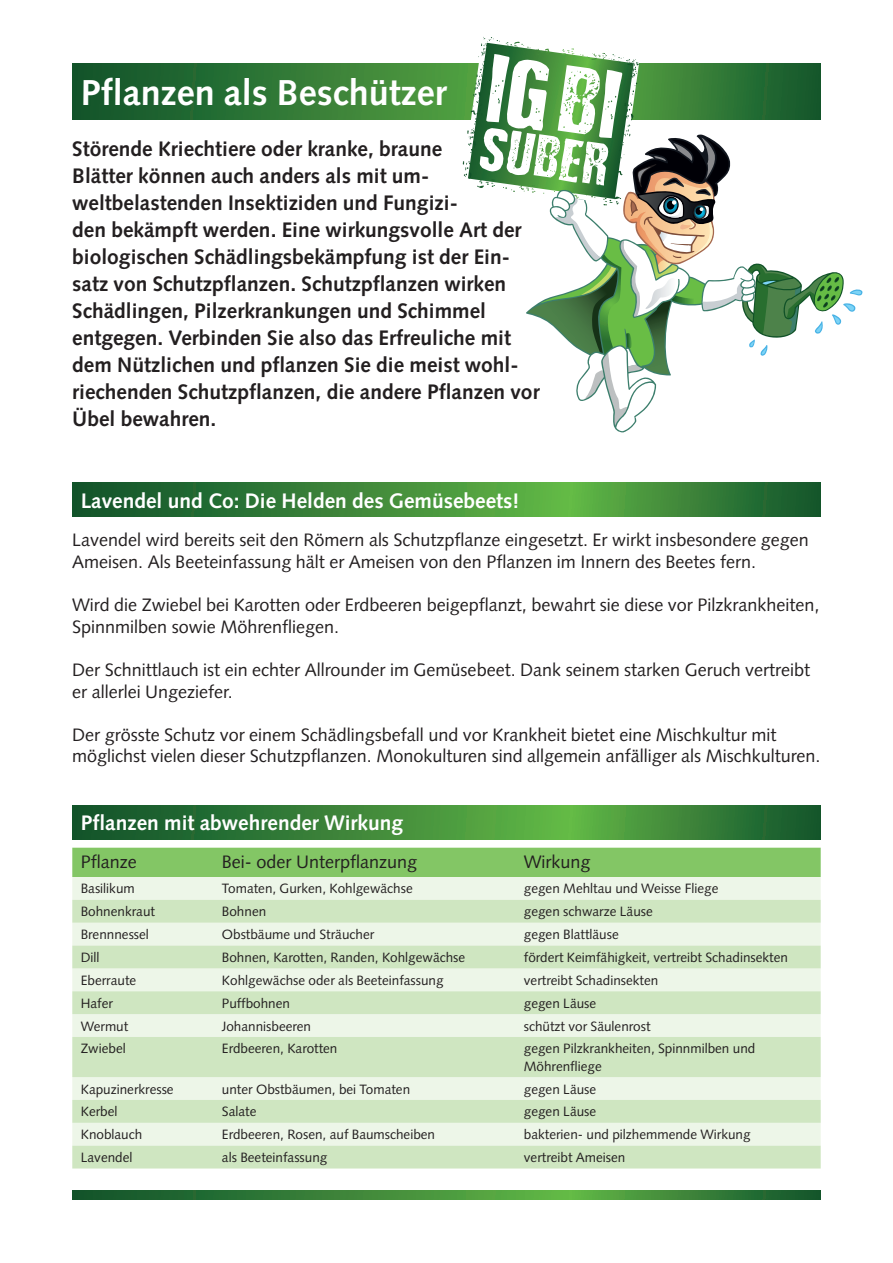
<style>
.page{position:relative;width:893px;height:1263px;background:#fff}
.page>*{position:absolute;margin:0;border:0;box-sizing:border-box;transform-origin:0 0}
.t1{font:78.75px "Depressionist 3 Revisited";color:#fff}
.t2{font:49.35px "Depressionist 3 Revisited";color:#fff}
.t3{font:700 36px "Syntax";color:#fff}
.t4{font:700 21px/27px "Syntax";color:#231f20}
.t5{font:700 21px "Syntax";color:#fff}
.t6{font:18px/21.6px "Syntax";color:#231f20}
.t7{font:13.5px/17.2px "Syntax";color:#231f20}
</style>
<div class="page">
<svg style="left:72px;top:64px;width:390px;height:55px;background:#2f7635"></svg>
<svg style="left:72px;top:483px;width:749px;height:34px;background:#398338"></svg>
<svg style="left:72px;top:805px;width:749px;height:34px;background:#398338"></svg>
<div style="left:72px;top:848px;width:749px;height:29px;background:#83c665"></div>
<div style="left:72px;top:877px;width:749px;height:23px;background:#edf6e8"></div>
<svg style="left:72px;top:900px;width:749px;height:268px;background:#dbecd1"></svg>
<svg style="left:72px;top:1191px;width:749px;height:8px;background:#388238"></svg>
<svg style="left:462px;top:37px;width:401px;height:394px"></svg>
<h1 class="t1" style="left:492px;top:49px;width:136px;rotate:8deg">IG BI</h1>
<h3 class="t3" style="left:81px;top:72px;width:367px">Pflanzen als Beschützer</h3>
<p class="t4" style="left:72px;top:136px;width:469px">Störende Kriechtiere oder kranke, braune<br>Blätter können auch anders als mit um&shy;weltbelastenden Insektiziden und Fungizi-<br>den bekämpft werden. Eine wirkungsvolle Art der biologischen Schädlingsbekämpfung ist der Ein&shy;satz von Schutzpflanzen. Schutzpflanzen wirken Schädlingen, Pilzerkrankungen und Schimmel entgegen. Verbinden Sie also das Erfreuliche mit dem Nützlichen und pflanzen Sie die meist wohl&shy;riechenden Schutzpflanzen, die andere Pflanzen vor Übel bewahren.</p>
<h2 class="t2" style="left:484px;top:123px;width:131px;rotate:8deg">SUBER</h2>
<h3 class="t5" style="left:81px;top:488px;width:440px">Lavendel und Co: Die Helden des Gemüsebeets!</h3>
<h3 class="t6" style="left:72px;top:529px;width:738px">Lavendel wird bereits seit den Römern als Schutzpflanze eingesetzt. Er wirkt insbesondere gegen<br>Ameisen. Als Beeteinfassung hält er Ameisen von den Pflanzen im Innern des Beetes fern.</h3>
<h3 class="t6" style="left:72px;top:594px;width:749px">Wird die Zwiebel bei Karotten oder Erdbeeren beigepflanzt, bewahrt sie diese vor Pilzkrankheiten,<br>Spinnmilben sowie Möhrenfliegen.</h3>
<h3 class="t6" style="left:72px;top:659px;width:739px">Der Schnittlauch ist ein echter Allrounder im Gemüsebeet. Dank seinem starken Geruch vertreibt er allerlei Ungeziefer.</h3>
<h3 class="t6" style="left:72px;top:724px;width:750px">Der grösste Schutz vor einem Schädlingsbefall und vor Krankheit bietet eine Mischkultur mit möglichst vielen dieser Schutzpflanzen. Monokulturen sind allgemein anfälliger als Mischkulturen.</h3>
<h3 class="t5" style="left:81px;top:811px;width:324px">Pflanzen mit abwehrender Wirkung</h3>
<h3 class="t6" style="left:81px;top:850px;width:58px">Pflanze</h3>
<h3 class="t6" style="left:222px;top:850px;width:197px">Bei- oder Unterpflanzung</h3>
<h3 class="t6" style="left:524px;top:850px;width:68px">Wirkung</h3>
<p class="t7" style="left:81px;top:880px;width:56px">Basilikum</p>
<p class="t7" style="left:222px;top:880px;width:192px">Tomaten, Gurken, Kohlgewächse</p>
<p class="t7" style="left:524px;top:880px;width:196px">gegen Mehltau und Weisse Fliege</p>
<p class="t7" style="left:81px;top:903px;width:76px">Bohnenkraut</p>
<p class="t7" style="left:222px;top:903px;width:46px">Bohnen</p>
<p class="t7" style="left:524px;top:903px;width:131px">gegen schwarze Läuse</p>
<p class="t7" style="left:81px;top:926px;width:70px">Brennnessel</p>
<p class="t7" style="left:222px;top:926px;width:154px">Obstbäume und Sträucher</p>
<p class="t7" style="left:524px;top:926px;width:96px">gegen Blattläuse</p>
<p class="t7" style="left:81px;top:949px;width:20px">Dill</p>
<p class="t7" style="left:222px;top:949px;width:245px">Bohnen, Karotten, Randen, Kohlgewächse</p>
<p class="t7" style="left:524px;top:949px;width:266px">fördert Keimfähigkeit, vertreibt Schadinsekten</p>
<p class="t7" style="left:81px;top:972px;width:57px">Eberraute</p>
<p class="t7" style="left:222px;top:972px;width:223px">Kohlgewächse oder als Beeteinfassung</p>
<p class="t7" style="left:524px;top:972px;width:136px">vertreibt Schadinsekten</p>
<p class="t7" style="left:81px;top:994px;width:34px">Hafer</p>
<p class="t7" style="left:222px;top:994px;width:70px">Puffbohnen</p>
<p class="t7" style="left:524px;top:994px;width:74px">gegen Läuse</p>
<p class="t7" style="left:81px;top:1017px;width:49px">Wermut</p>
<p class="t7" style="left:222px;top:1017px;width:91px">Johannisbeeren</p>
<p class="t7" style="left:524px;top:1017px;width:128px">schützt vor Säulenrost</p>
<p class="t7" style="left:81px;top:1040px;width:47px">Zwiebel</p>
<p class="t7" style="left:222px;top:1040px;width:117px">Erdbeeren, Karotten</p>
<p class="t7" style="left:524px;top:1040px;width:233px">gegen Pilzkrankheiten, Spinnmilben und<br>Möhrenfliege</p>
<p class="t7" style="left:81px;top:1080px;width:94px">Kapuzinerkresse</p>
<p class="t7" style="left:222px;top:1080px;width:190px">unter Obstbäumen, bei Tomaten</p>
<p class="t7" style="left:524px;top:1080px;width:74px">gegen Läuse</p>
<p class="t7" style="left:81px;top:1103px;width:38px">Kerbel</p>
<p class="t7" style="left:222px;top:1103px;width:36px">Salate</p>
<p class="t7" style="left:524px;top:1103px;width:74px">gegen Läuse</p>
<p class="t7" style="left:81px;top:1126px;width:63px">Knoblauch</p>
<p class="t7" style="left:222px;top:1126px;width:215px">Erdbeeren, Rosen, auf Baumscheiben</p>
<p class="t7" style="left:524px;top:1126px;width:228px">bakterien- und pilzhemmende Wirkung</p>
<p class="t7" style="left:81px;top:1149px;width:53px">Lavendel</p>
<p class="t7" style="left:222px;top:1149px;width:107px">als Beeteinfassung</p>
<p class="t7" style="left:524px;top:1149px;width:103px">vertreibt Ameisen</p>
</div>
